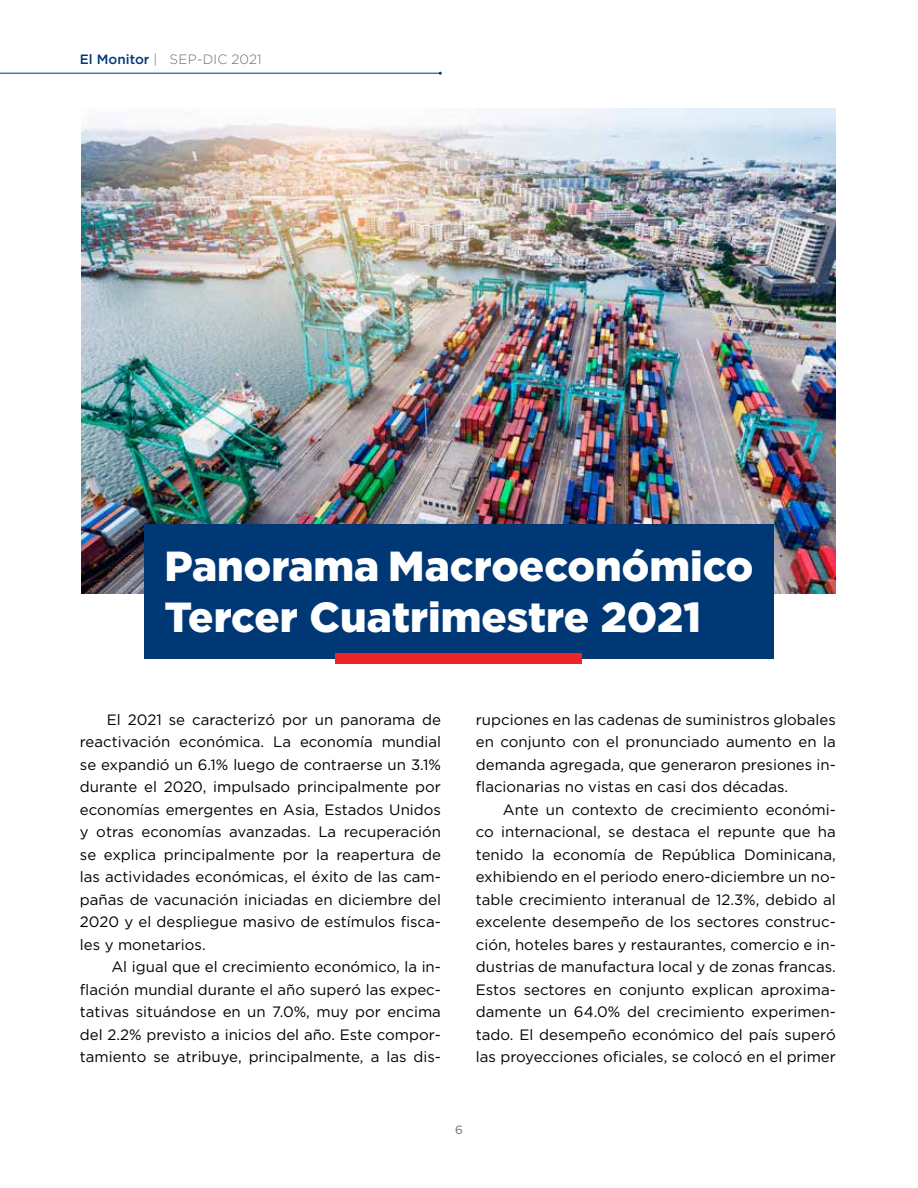
<style>
.page{position:relative;width:918px;height:1188px;background:#fff}
.page>*{position:absolute;margin:0;border:0;box-sizing:border-box;transform-origin:0 0}
.t1{font:900 42px/50.4px "Gotham Pro";color:#fff}
.t2{font:15px/22.5px "Gotham Pro";color:#000;text-align:justify}
.t3{font:300 13.5px "Gotham Pro";letter-spacing:.02em;color:#6d6e71}
.t4{font:12px "Gotham Pro";color:#6d6e71}
.s1{font-weight:500;color:#003876}
</style>
<div class="page">
<hr style="left:0;top:73px;width:440px;height:1px;background:#003876">
<img style="left:81px;top:109px;width:755px;height:485px">
<div style="left:144px;top:524px;width:630px;height:134px;background:#003876"></div>
<div style="left:336px;top:653px;width:246px;height:11px;background:#ed2429"></div>
<p class="t3" style="left:80px;top:52px;width:183px"><span class="s1">El Monitor</span> | SEP-DIC 2021</p>
<h1 class="t1" style="left:164px;top:540px;width:591px">Panorama Macroeconómico<br>Tercer Cuatrimestre 2021</h1>
<p class="t2" style="left:80px;top:708px;width:363px;text-indent:27px">El 2021 se caracterizó por un panorama de reactivación económica. La economía mundial se expandió un 6.1% luego de contraerse un 3.1% durante el 2020, impulsado principalmente por economías emergentes en Asia, Estados Unidos y otras economías avanzadas. La recuperación se explica principalmente por la reapertura de las actividades económicas, el éxito de las cam&shy;pañas de vacunación iniciadas en diciembre del 2020 y el despliegue masivo de estímulos fisca&shy;les y monetarios.</p>
<p class="t2" style="left:80px;top:956px;width:363px;text-indent:32px">Al igual que el crecimiento económico, la in&shy;flación mundial durante el año superó las expec&shy;tativas situándose en un 7.0%, muy por encima del 2.2% previsto a inicios del año. Este compor&shy;tamiento se atribuye, principalmente, a las dis-</p>
<p class="t2" style="left:476px;top:708px;width:362px">rupciones en las cadenas de suministros globales en conjunto con el pronunciado aumento en la demanda agregada, que generaron presiones in&shy;flacionarias no vistas en casi dos décadas.</p>
<p class="t2" style="left:476px;top:798px;width:362px;text-indent:27px">Ante un contexto de crecimiento económi&shy;co internacional, se destaca el repunte que ha tenido la economía de República Dominicana, exhibiendo en el periodo enero-diciembre un no&shy;table crecimiento interanual de 12.3%, debido al excelente desempeño de los sectores construc&shy;ción, hoteles bares y restaurantes, comercio e in&shy;dustrias de manufactura local y de zonas francas.<br>Estos sectores en conjunto explican aproxima&shy;damente un 64.0% del crecimiento experimen&shy;tado. El desempeño económico del país superó las proyecciones oficiales, se colocó en el primer</p>
<p class="t4" style="left:455px;top:1123px;width:9px">6</p>
</div>
